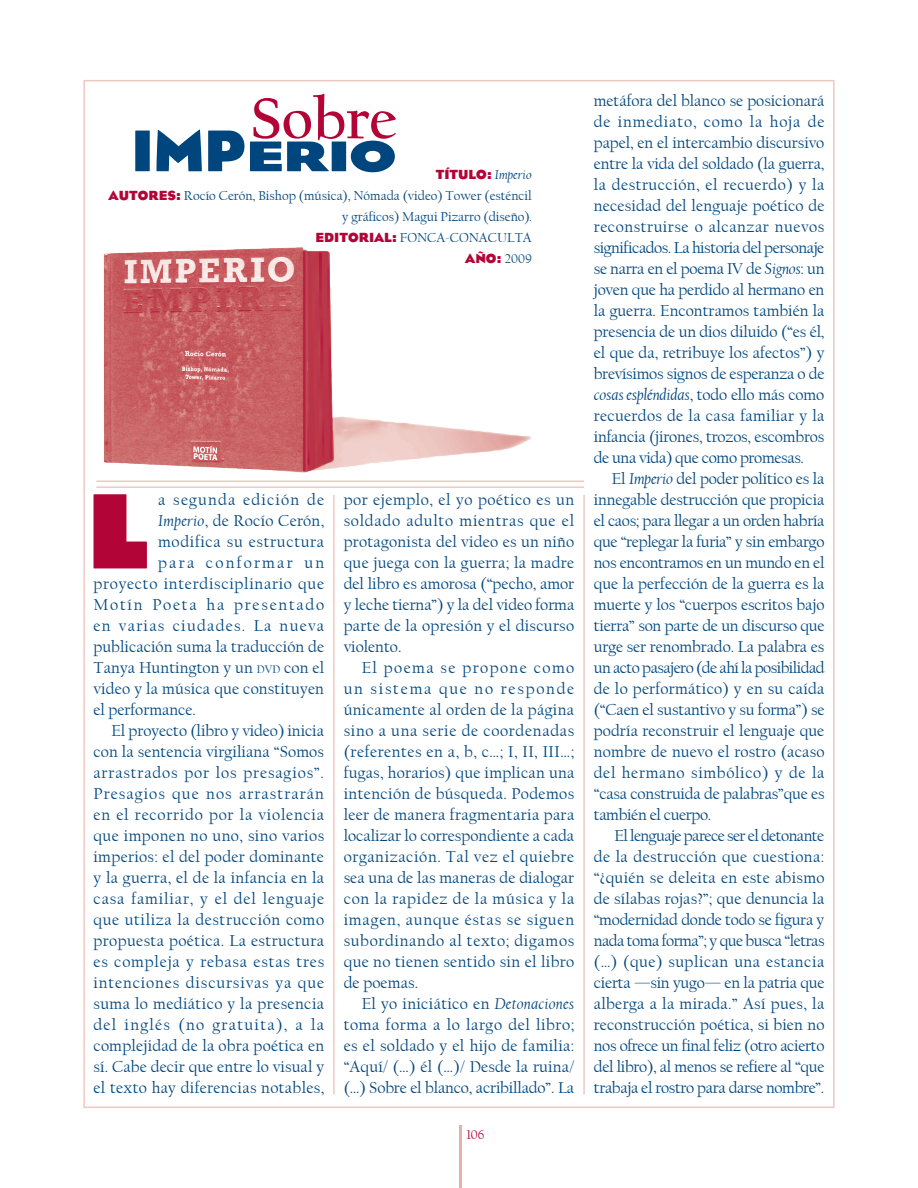
<style>
.page{position:relative;width:918px;height:1188px;background:#fff}
.page>*{position:absolute;margin:0;border:0;box-sizing:border-box;transform-origin:0 0}
.CABALLERIA_CAP{font:900 109.35px "Eagle";color:#b30437}
.t1{font:700 60px "Californian FB";color:#b30437}
.t2{font:700 43.8px "Eagle";color:#00467e;scale:1.37 1}
.CABALLERIA_CAP-2{font:16.5px/21px "Californian FB";letter-spacing:.01em;color:#00467e;text-align:justify}
.CABALLERIA_CAP-3{font:16.5px "Californian FB";letter-spacing:.045em;color:#00467e}
.CABALLERIA_CAP-4{font:16.5px "Californian FB";letter-spacing:.08em;color:#00467e}
.CABALLERIA_CAP-5{font:16.5px "Californian FB";letter-spacing:.105em;color:#00467e}
.CABALLERIA_CAP-6{font:16.5px "Californian FB";letter-spacing:.04em;color:#00467e}
.CABALLERIA_CAP-7{font:16.5px "Californian FB";letter-spacing:.07em;color:#00467e}
.CABALLERIA_CAP-8{font:16.5px "Californian FB";letter-spacing:.135em;color:#00467e}
.t3{font:13.5px/21px "Californian FB";color:#00467e;text-align:right}
.t4{font:700 13.5px "Eagle";color:#b30437}
.t5{font:13.5px "Californian FB";color:#b30437}
.s1{font-size:60px}
.s2{font-family:"Californian FB";font-weight:400;font-style:italic;color:#00467e}
.s3{font-family:"Eagle";font-weight:700;color:#b30437}
.s4{font-style:italic}
.s5{font-family:"Californian FB";font-weight:400;color:#00467e}
.s6{font-size:11.55px}
</style>
<div class="page">
<hr style="left:459px;top:1125px;width:3px;height:63px;background:#e5b1aa">
<img style="left:98px;top:247px;width:439px;height:234px">
<hr style="left:96px;top:486px;width:488px;height:2px;background:#eec9c2">
<hr style="left:96px;top:481px;width:488px;height:1px;background:#eec9c2">
<hr style="left:583px;top:495px;width:2px;height:599px;background:#eec9c2">
<hr style="left:333px;top:495px;width:2px;height:599px;background:#eec9c2">
<p class="t1" style="left:251px;top:85px;width:148px">Sobre</p>
<p class="t2" style="left:131px;top:131px;width:195px"><span class="s1">IMP</span>ERIO</p>
<p class="t4" style="left:436px;top:167px;width:97px">TÍTULO: <span class="s2">Imperio</span></p>
<p class="t3" style="left:109px;top:185px;width:425px"><span class="s3">AUTORES:</span> Rocío Cerón, Bishop (música), Nómada (video) Tower (esténcil y gráficos) Magui Pizarro (diseño)<span class="s4">.</span></p>
<p class="t3" style="left:316px;top:227px;width:218px"><span class="s3">EDITORIAL:</span> FONCA-CONACULTA</p>
<p class="t4" style="left:465px;top:251px;width:68px">AÑO: <span class="s5">2009</span></p>
<p class="CABALLERIA_CAP" style="left:87px;top:468px;width:62px">L</p>
<p class="CABALLERIA_CAP-7" style="left:158px;top:491px;width:167px">a segunda edición de</p>
<p class="CABALLERIA_CAP-2" style="left:158px;top:511px;width:168px"><span class="s4">Imperio</span>, de Rocío Cerón,</p>
<p class="CABALLERIA_CAP-6" style="left:158px;top:533px;width:168px">modifica su estructura</p>
<p class="CABALLERIA_CAP-8" style="left:158px;top:554px;width:167px">para conformar un</p>
<p class="CABALLERIA_CAP-3" style="left:94px;top:575px;width:232px">proyecto interdisciplinario que</p>
<p class="CABALLERIA_CAP-5" style="left:94px;top:596px;width:232px">Motín Poeta ha presentado</p>
<p class="CABALLERIA_CAP-4" style="left:94px;top:617px;width:232px">en varias ciudades. La nueva</p>
<p class="CABALLERIA_CAP-2" style="left:94px;top:637px;width:232px">publicación suma la traducción de</p>
<p class="CABALLERIA_CAP-2" style="left:94px;top:658px;width:232px">Tanya Huntington y un <span class="s6">dvd</span> con el</p>
<p class="CABALLERIA_CAP-2" style="left:94px;top:679px;width:232px">video y la música que constituyen</p>
<p class="CABALLERIA_CAP-2" style="left:94px;top:700px;width:104px">el performance.</p>
<p class="CABALLERIA_CAP-2" style="left:94px;top:721px;width:232px;text-indent:18px">El proyecto (libro y video) inicia con la sentencia virgiliana “Somos arrastrados por los presagios”.<br>Presagios que nos arrastrarán en el recorrido por la violencia que imponen no uno, sino varios imperios: el del poder dominante y la guerra, el de la infancia en la casa familiar, y el del lenguaje que utiliza la destrucción como propuesta poética. La estructura es compleja y rebasa estas tres intenciones discursivas ya que suma lo mediático y la presencia del inglés (no gratuita), a la complejidad de la obra poética en sí. Cabe decir que entre lo visual y el texto hay diferencias notables,</p>
<p class="CABALLERIA_CAP-2" style="left:344px;top:490px;width:232px">por ejemplo, el yo poético es un soldado adulto mientras que el protagonista del video es un niño que juega con la guerra; la madre del libro es amorosa (“pecho, amor y leche tierna”) y la del video forma parte de la opresión y el discurso violento.</p>
<p class="CABALLERIA_CAP-2" style="left:344px;top:658px;width:232px;text-indent:18px">El poema se propone como un sistema que no responde únicamente al orden de la página sino a una serie de coordenadas (referentes en a, b, c…; I, II, III…; fugas, horarios) que implican una intención de búsqueda. Podemos leer de manera fragmentaria para localizar lo correspondiente a cada organización. Tal vez el quiebre sea una de las maneras de dialogar con la rapidez de la música y la imagen, aunque éstas se siguen subordinando al texto; digamos que no tienen sentido sin el libro de poemas.</p>
<p class="CABALLERIA_CAP-2" style="left:344px;top:994px;width:232px;text-indent:18px">El yo iniciático en <span class="s4">Detonaciones </span>toma forma a lo largo del libro; es el soldado y el hijo de familia: “Aquí/ (…) él (…)/ Desde la ruina/ (…) Sobre el blanco, acribillado”. La</p>
<p class="t5" style="left:466px;top:1127px;width:20px">106</p>
<p class="CABALLERIA_CAP-2" style="left:594px;top:90px;width:232px">metáfora del blanco se posicionará de inmediato, como la hoja de papel, en el intercambio discursivo entre la vida del soldado (la guerra, la destrucción, el recuerdo) y la necesidad del lenguaje poético de reconstruirse o alcanzar nuevos significados. La historia del personaje se narra en el poema IV de <span class="s4">Signos</span>: un joven que ha perdido al hermano en la guerra. Encontramos también la presencia de un dios diluido (“es él, el que da, retribuye los afectos”) y brevísimos signos de esperanza o de <span class="s4">cosas espléndidas</span>, todo ello más como recuerdos de la casa familiar y la infancia (jirones, trozos, escombros de una vida) que como promesas.</p>
<p class="CABALLERIA_CAP-2" style="left:594px;top:468px;width:232px;text-indent:18px">El <span class="s4">Imperio</span> del poder político es la innegable destrucción que propicia el caos; para llegar a un orden habría que “replegar la furia” y sin embargo nos encontramos en un mundo en el que la perfección de la guerra es la muerte y los “cuerpos escritos bajo tierra” son parte de un discurso que urge ser renombrado. La palabra es un acto pasajero (de ahí la posibilidad de lo performático) y en su caída (“Caen el sustantivo y su forma”) se podría reconstruir el lenguaje que nombre de nuevo el rostro (acaso del hermano simbólico) y de la “casa construida de palabras”que es también el cuerpo.</p>
<p class="CABALLERIA_CAP-2" style="left:594px;top:825px;width:232px;text-indent:21px">El lenguaje parece ser el detonante de la destrucción que cuestiona: “¿quién se deleita en este abismo de sílabas rojas?”; que denuncia la “modernidad donde todo se figura y nada toma forma”; y que busca “letras (…) (que) suplican una estancia cierta —sin yugo— en la patria que alberga a la mirada.” Así pues, la reconstrucción poética, si bien no nos ofrece un final feliz (otro acierto del libro), al menos se refiere al “que trabaja el rostro para darse nombre”.</p>
</div>
